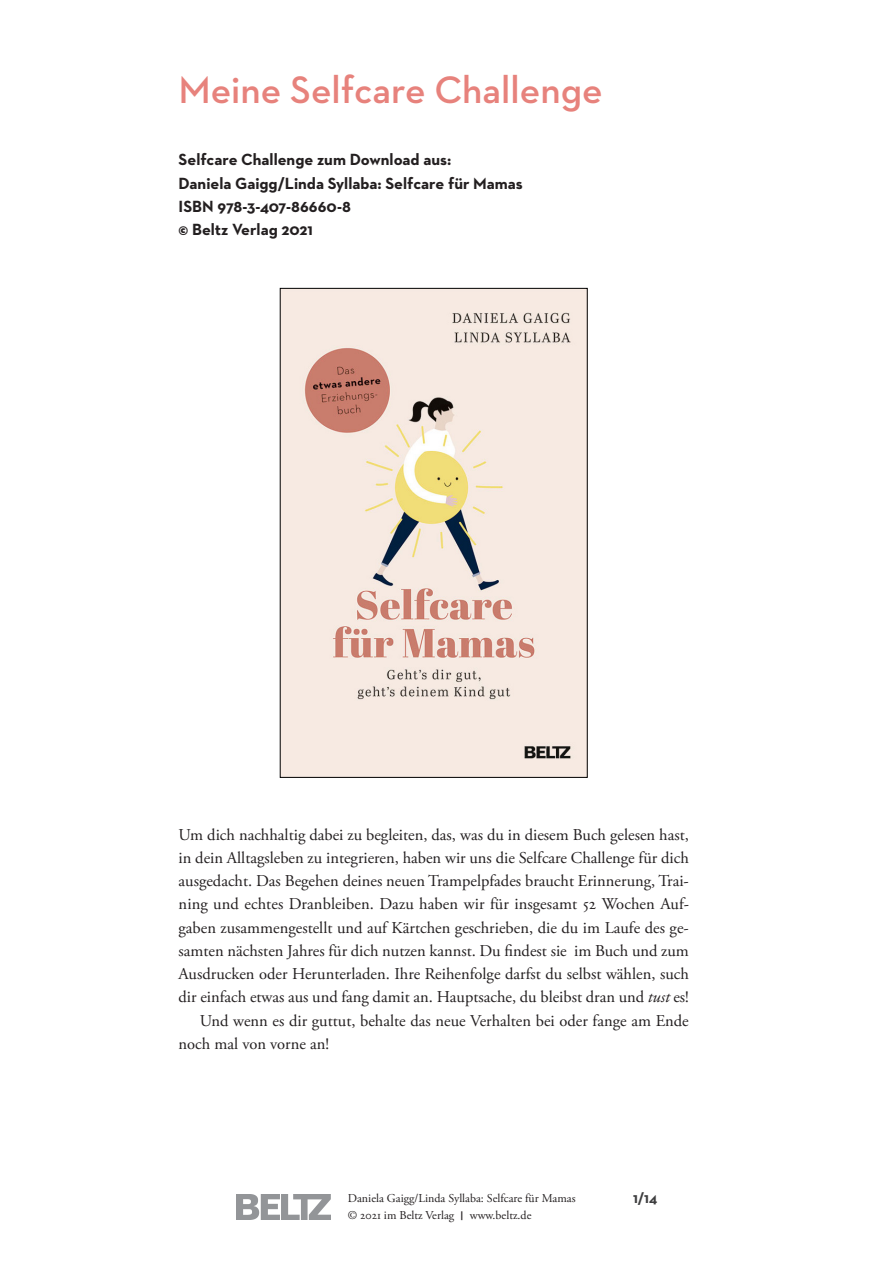
<style>
.page{position:relative;width:893px;height:1263px;background:#fff}
.page>*{position:absolute;margin:0;border:0;box-sizing:border-box;transform-origin:0 0}
.t1{font:600 39px "Neutraface 2 Text";color:#e7827c}
.t2{font:16.5px "Adobe Garamond Pro";color:#231f20}
.t3{font:700 16.5px/23.2px "Neutraface 2 Text";color:#231f20}
.t4{font:15.75px/18.9px "Minion Pro";letter-spacing:-.01em;color:#000}
.t5{font:700 15px "Neutraface 2 Text";color:#3e3e3f}
.t6{font:12px "Adobe Garamond Pro";color:#231f20}
.s1{font-style:italic}
.s2{font-family:"DejaVu Sans"}
</style>
<div class="page">
<img style="left:237px;top:1194px;width:93px;height:25px">
<img style="left:282px;top:290px;width:304px;height:486px">
<div style="left:280px;top:288px;width:308px;height:490px;border:1px solid #000"></div>
<h1 class="t1" style="left:179px;top:65px;width:426px">Meine Selfcare Challenge</h1>
<p class="t3" style="left:179px;top:148px;width:346px">Selfcare Challenge zum Download aus:<br>Daniela Gaigg/Linda Syllaba: Selfcare für Mamas<br>ISBN 978-3-407-86660-8<br>© Beltz Verlag 2021</p>
<p class="t4" style="left:269px;top:821px;width:331px">Leseprobe aus Gaigg und Syllaba, Selfcare für Mamas.</p>
<p class="t2" style="left:179px;top:824px;width:512px">Um dich nachhaltig dabei zu begleiten, das, was du in diesem Buch gelesen hast,</p>
<p class="t2" style="left:179px;top:848px;width:512px">in dein Alltagsleben zu integrieren, haben wir uns die Selfcare Challenge für dich</p>
<p class="t2" style="left:179px;top:871px;width:512px">ausgedacht. Das Begehen deines neuen Trampelpfades braucht Erinnerung, Trai-</p>
<p class="t2" style="left:179px;top:894px;width:512px">ning und echtes Dranbleiben. Dazu haben wir für insgesamt 52 Wochen Auf-</p>
<p class="t2" style="left:179px;top:917px;width:512px">gaben zusammengestellt und auf Kärtchen geschrieben, die du im Laufe des ge-</p>
<p class="t2" style="left:179px;top:941px;width:512px">samten nächsten Jahres für dich nutzen kannst. Du findest sie im Buch und zum</p>
<p class="t2" style="left:179px;top:964px;width:512px">Ausdrucken oder Herunterladen. Ihre Reihenfolge darfst du selbst wählen, such</p>
<p class="t2" style="left:179px;top:987px;width:512px">dir einfach etwas aus und fang damit an. Hauptsache, du bleibst dran und <span class="s1">tust</span> es!</p>
<p class="t2" style="left:200px;top:1010px;width:490px">Und wenn es dir guttut, behalte das neue Verhalten bei oder fange am Ende</p>
<p class="t2" style="left:179px;top:1034px;width:152px">noch mal von vorne an!</p>
<p class="t4" style="left:283px;top:877px;width:302px">http://www.beltz.de/de/nc/verlagsgruppe-beltz/ gesamtprogramm.html?isbn=978-3-407-86660-8</p>
<p class="t6" style="left:348px;top:1191px;width:229px">Daniela Gaigg/Linda Syllaba: Selfcare für Mamas</p>
<p class="t5" style="left:633px;top:1188px;width:26px">1/14</p>
<p class="t6" style="left:348px;top:1207px;width:185px">© 2021 im Beltz Verlag <span class="s2">׀</span> www.beltz.de</p>
</div>
